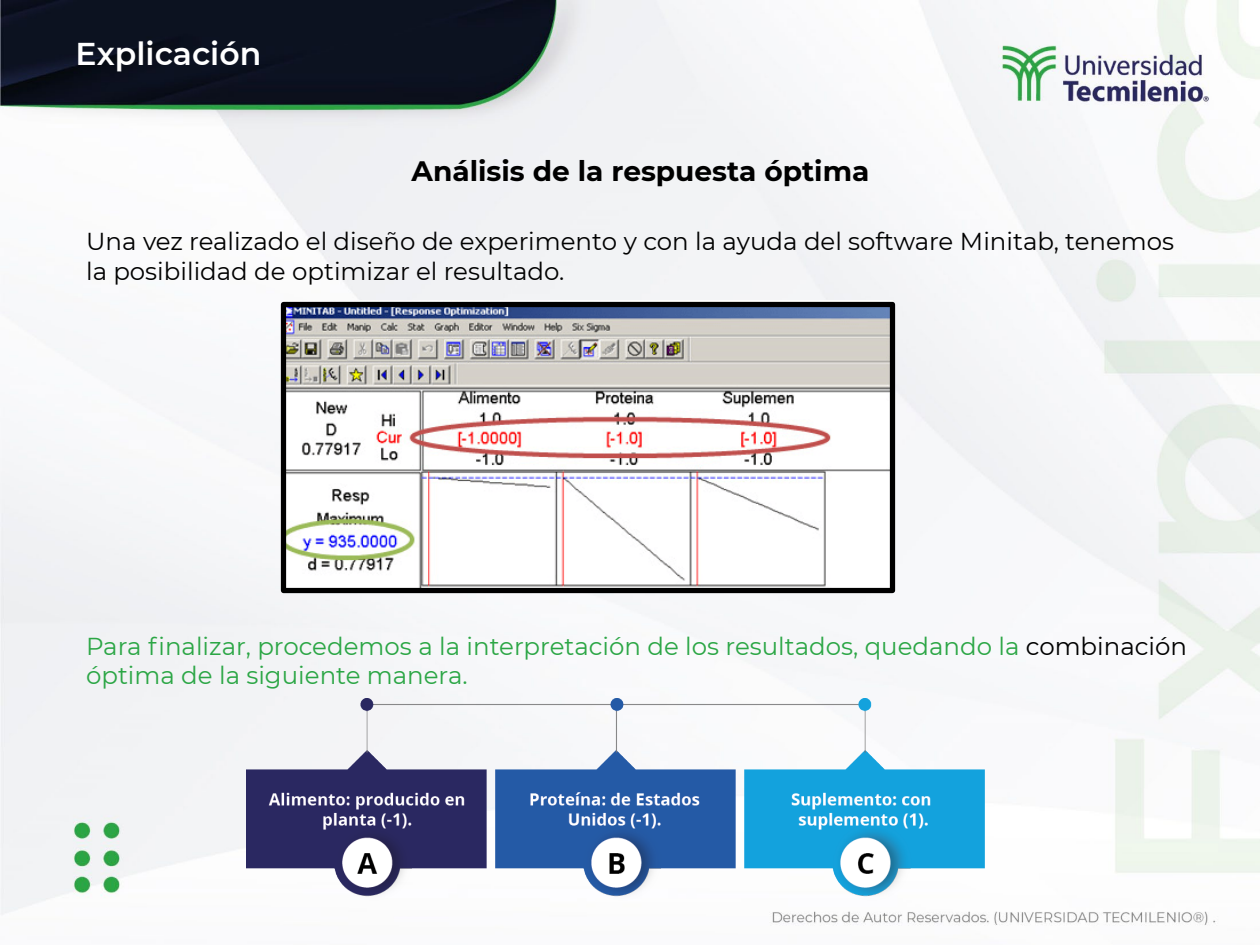
<style>
.page{position:relative;width:1260px;height:945px;background:#fff}
.page>*{position:absolute;margin:0;border:0;box-sizing:border-box;transform-origin:0 0}
.t1{font:600 31.5px "Montserrat";color:#fff}
.t2{font:700 28px "Montserrat";color:#000}
.t3{font:24.5px/29.4px "Montserrat";color:#000}
.t4{font:24.5px/29.4px "Montserrat";color:#2ba645}
.s1{color:#000}
</style>
<div class="page">
<img style="left:0;top:0;width:1260px;height:926px">
<img style="left:284px;top:301px;width:609px;height:286px">
<img style="left:247px;top:698px;width:737px;height:208px">
<div style="left:281px;top:302px;width:614px;height:291px;border:5px solid #000"></div>
<p class="t1" style="left:76px;top:32px;width:187px">Explicación</p>
<h1 class="t2" style="left:412px;top:151px;width:459px">Análisis de la respuesta óptima</h1>
<h1 class="t3" style="left:86px;top:226px;width:1089px">Una vez realizado el diseño de experimento y con la ayuda del software Minitab, tenemos la posibilidad de optimizar el resultado.</h1>
<h1 class="t4" style="left:86px;top:630px;width:1102px">Para finalizar, procedemos a la interpretación de los resultados, quedando la <span class="s1">combinación </span>óptima de la siguiente manera.</h1>
</div>
